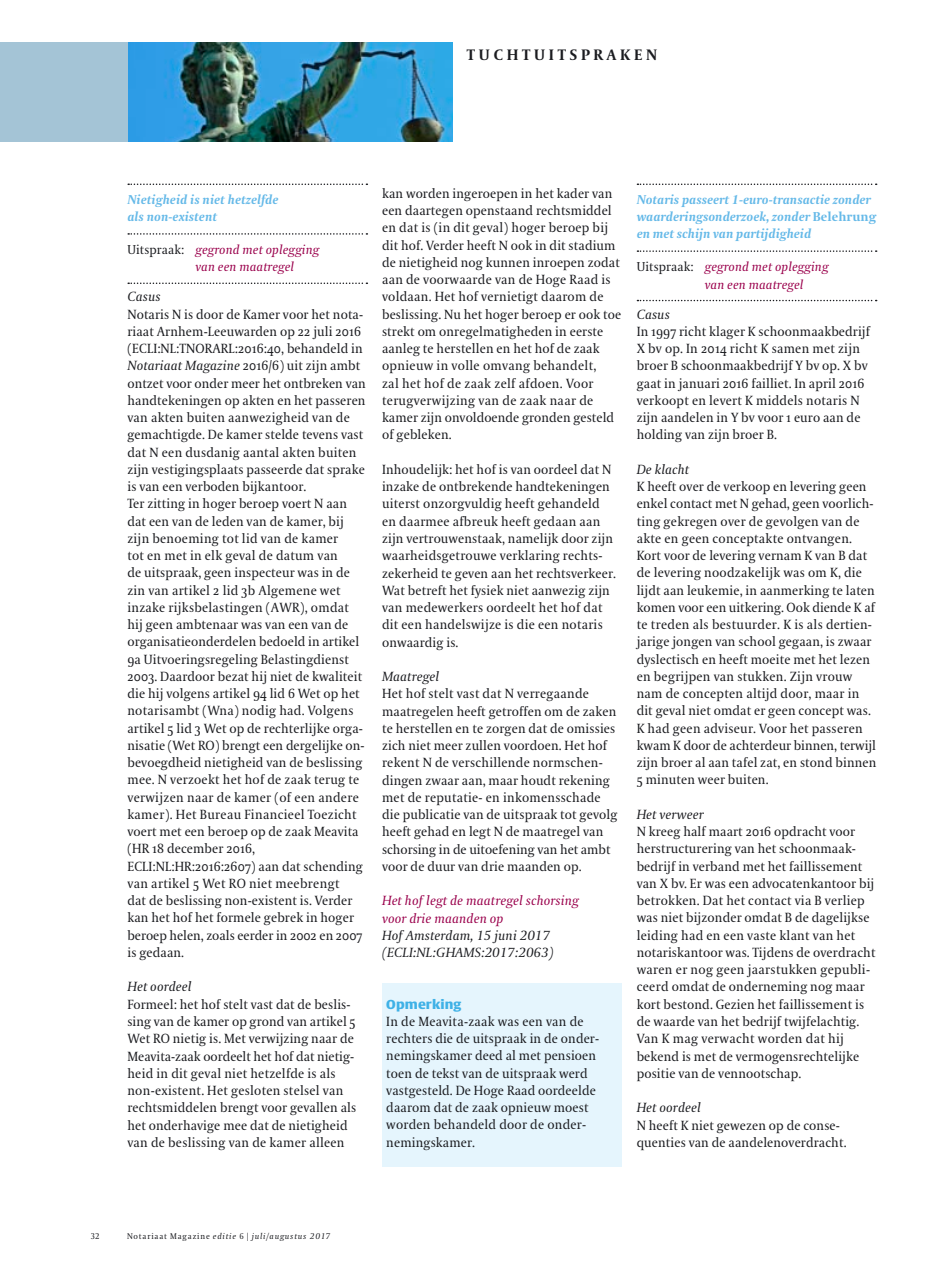
<style>
.page{position:relative;width:936px;height:1263px;background:#fff}
.page>*{position:absolute;margin:0;border:0;box-sizing:border-box;transform-origin:0 0}
.t1{font:700 15px "VPRO Coranto";letter-spacing:.25em;color:#1b1c20}
.t2{font:13.2px/17.2px "VPRO Coranto";letter-spacing:.01em;color:#1b1c20}
.t3{font:italic 13.2px/17.2px "VPRO Coranto";letter-spacing:.01em;color:#1b1c20}
.t4{font:italic 13.2px/17.2px "VPRO Coranto";letter-spacing:.01em;color:#9a004c}
.t5{font:italic 700 12.75px/17.2px "VPRO Coranto";letter-spacing:.005em;color:#65b9e8}
.t6{font:italic 12.75px/17.2px "VPRO Coranto";letter-spacing:.01em;color:#9a004c}
.t7{font:700 12.75px "VPRO Vesta";color:#3fb1e6}
.t8{font:italic 8.25px "VPRO Coranto";letter-spacing:.1em;color:#1b1c20}
.t9{font:8.25px "VPRO Coranto Cn";color:#1b1c20}
.s1{font-style:normal;color:#1b1c20}
.s2{font-style:italic}
.s3{font-style:normal}
.s4{font-family:"VPRO Coranto Cn";font-style:normal}
</style>
<div class="page">
<div style="left:382px;top:983px;width:239px;height:184px;background:#e5f5fd"></div>
<div style="left:0;top:43px;width:143px;height:99px;background:#a4c4d6"></div>
<img style="left:128px;top:43px;width:324px;height:99px">
<svg style="left:637px;top:184px;width:239px;height:1px"></svg>
<svg style="left:637px;top:250px;width:239px;height:2px"></svg>
<svg style="left:637px;top:300px;width:239px;height:1px"></svg>
<svg style="left:128px;top:184px;width:239px;height:1px"></svg>
<svg style="left:128px;top:233px;width:239px;height:2px"></svg>
<svg style="left:128px;top:283px;width:239px;height:1px"></svg>
<p class="t1" style="left:467px;top:45px;width:192px">TUCHTUITSPRAKEN</p>
<p class="t5" style="left:127px;top:191px;width:152px">Nietigheid is niet hetzelfde als non-existent</p>
<p class="t6" style="left:195px;top:241px;width:125px;text-indent:-68px"><span class="s1">Uitspraak:</span> gegrond met oplegging van een maatregel</p>
<p class="t3" style="left:127px;top:288px;width:35px">Casus</p>
<p class="t2" style="left:127px;top:305px;width:240px">Notaris N is door de Kamer voor het nota-- riaat Arnhem-Leeuwarden op 22 juli 2016 (ECLI:NL:TNORARL:2016:40, behandeld in <span class="s2">Notariaat Magazine</span> 2016/6) uit zijn ambt ontzet voor onder meer het ontbreken van handtekeningen op akten en het passeren van akten buiten aanwezigheid van de gemachtigde. De kamer stelde tevens vast dat N een dusdanig aantal akten buiten zijn vestigingsplaats passeerde dat sprake is van een verboden bijkantoor.<br>Ter zitting in hoger beroep voert N aan dat een van de leden van de kamer, bij zijn benoeming tot lid van de kamer<br>tot en met in elk geval de datum van<br>de uitspraak, geen inspecteur was in de zin van artikel 2 lid 3b Algemene wet inzake rijksbelastingen (AWR), omdat hij geen ambtenaar was van een van de organisatieonderdelen bedoeld in artikel 9a Uitvoeringsregeling Belastingdienst 2003. Daardoor bezat hij niet de kwaliteit die hij volgens artikel 94 lid 6 Wet op het notarisambt (Wna) nodig had. Volgens artikel 5 lid 3 Wet op de rechterlijke orga&shy;nisatie (Wet RO) brengt een dergelijke on&shy;bevoegdheid nietigheid van de beslissing mee. N verzoekt het hof de zaak terug te verwijzen naar de kamer (of een andere kamer). Het Bureau Financieel Toezicht voert met een beroep op de zaak Meavita (HR 18 december 2016, ECLI:NL:HR:2016:2607) aan dat schending van artikel 5 Wet RO niet meebrengt<br>dat de beslissing non-existent is. Verder kan het hof het formele gebrek in hoger beroep helen, zoals eerder in 2002 en 2007 is gedaan.</p>
<p class="t3" style="left:127px;top:978px;width:66px">Het oordeel</p>
<p class="t2" style="left:127px;top:995px;width:230px">Formeel: het hof stelt vast dat de beslis&shy;sing van de kamer op grond van artikel 5<br>Wet RO nietig is. Met verwijzing naar de Meavita-zaak oordeelt het hof dat nietig&shy;heid in dit geval niet hetzelfde is als non-existent. Het gesloten stelsel van rechtsmiddelen brengt voor gevallen als het onderhavige mee dat de nietigheid van de beslissing van de kamer alleen</p>
<p class="t2" style="left:382px;top:185px;width:241px">kan worden ingeroepen in het kader van een daartegen openstaand rechtsmiddel en dat is (in dit geval) hoger beroep bij dit hof. Verder heeft N ook in dit stadium de nietigheid nog kunnen inroepen zodat aan de voorwaarde van de Hoge Raad is voldaan. Het hof vernietigt daarom de beslissing. Nu het hoger beroep er ook toe strekt om onregelmatigheden in eerste aanleg te herstellen en het hof de zaak opnieuw in volle omvang behandelt,<br>zal het hof de zaak zelf afdoen. Voor terugverwijzing van de zaak naar de kamer zijn onvoldoende gronden gesteld of gebleken.</p>
<p class="t2" style="left:382px;top:461px;width:235px">Inhoudelijk: het hof is van oordeel dat N inzake de ontbrekende handtekeningen uiterst onzorgvuldig heeft gehandeld en daarmee afbreuk heeft gedaan aan zijn vertrouwenstaak, namelijk door zijn waarheidsgetrouwe verklaring rechts&shy;zekerheid te geven aan het rechtsverkeer.<br>Wat betreft het fysiek niet aanwezig zijn van medewerkers oordeelt het hof dat dit een handelswijze is die een notaris onwaardig is.</p>
<p class="t3" style="left:382px;top:668px;width:59px">Maatregel</p>
<p class="t2" style="left:382px;top:685px;width:237px">Het hof stelt vast dat N verregaande maatregelen heeft getroffen om de zaken te herstellen en te zorgen dat de omissies zich niet meer zullen voordoen. Het hof rekent N de verschillende normschen&shy;dingen zwaar aan, maar houdt rekening met de reputatie- en inkomensschade die publicatie van de uitspraak tot gevolg heeft gehad en legt N de maatregel van schorsing in de uitoefening van het ambt voor de duur van drie maanden op.</p>
<p class="t4" style="left:382px;top:892px;width:198px">Het hof legt de maatregel schorsing voor drie maanden op</p>
<p class="t3" style="left:382px;top:927px;width:173px">Hof Amsterdam, 15 juni 2017 (ECLI:NL:GHAMS:2017:2063)</p>
<p class="t7" style="left:386px;top:998px;width:76px">Opmerking</p>
<p class="t2" style="left:386px;top:1013px;width:213px">In de Meavita-zaak was een van de rechters die de uitspraak in de onder&shy;nemingskamer deed al met pensioen toen de tekst van de uitspraak werd vastgesteld. De Hoge Raad oordeelde daarom dat de zaak opnieuw moest worden behandeld door de onder&shy;nemingskamer.</p>
<p class="t5" style="left:636px;top:191px;width:241px">Notaris passeert 1-euro-transactie zonder waarderingsonderzoek, zonder <span class="s3">Belehrung </span>en met schijn van partijdigheid</p>
<p class="t6" style="left:704px;top:258px;width:125px;text-indent:-68px"><span class="s1">Uitspraak:</span> gegrond met oplegging van een maatregel</p>
<p class="t3" style="left:636px;top:306px;width:35px">Casus</p>
<p class="t2" style="left:636px;top:323px;width:235px">In 1997 richt klager K schoonmaakbedrijf X bv op. In 2014 richt K samen met zijn broer B schoonmaakbedrijf Y bv op. X bv gaat in januari 2016 failliet. In april 2016 verkoopt en levert K middels notaris N zijn aandelen in Y bv voor 1 euro aan de holding van zijn broer B.</p>
<p class="t3" style="left:636px;top:461px;width:54px">De klacht</p>
<p class="t2" style="left:636px;top:478px;width:241px">K heeft over de verkoop en levering geen enkel contact met N gehad, geen voorlich&shy;ting gekregen over de gevolgen van de akte en geen conceptakte ontvangen.<br>Kort voor de levering vernam K van B dat de levering noodzakelijk was om K, die lijdt aan leukemie, in aanmerking te laten komen voor een uitkering. Ook diende K af te treden als bestuurder. K is als dertien&shy;jarige jongen van school gegaan, is zwaar dyslectisch en heeft moeite met het lezen en begrijpen van stukken. Zijn vrouw nam de concepten altijd door, maar in dit geval niet omdat er geen concept was.<br>K had geen adviseur. Voor het passeren kwam K door de achterdeur binnen, terwijl zijn broer al aan tafel zat, en stond binnen 5 minuten weer buiten.</p>
<p class="t3" style="left:636px;top:806px;width:68px">Het verweer</p>
<p class="t2" style="left:636px;top:823px;width:240px">N kreeg half maart 2016 opdracht voor herstructurering van het schoonmaak&shy;bedrijf in verband met het faillissement van X bv. Er was een advocatenkantoor bij betrokken. Dat het contact via B verliep was niet bijzonder omdat B de dagelijkse leiding had en een vaste klant van het notariskantoor was. Tijdens de overdracht waren er nog geen jaarstukken gepubli&shy;ceerd omdat de onderneming nog maar kort bestond. Gezien het faillissement is de waarde van het bedrijf twijfelachtig.<br>Van K mag verwacht worden dat hij bekend is met de vermogensrechtelijke positie van de vennootschap.</p>
<p class="t3" style="left:636px;top:1099px;width:66px">Het oordeel</p>
<p class="t2" style="left:636px;top:1116px;width:211px">N heeft K niet gewezen op de conse&shy;quenties van de aandelenoverdracht.</p>
<p class="t9" style="left:91px;top:1231px;width:10px">32</p>
<p class="t8" style="left:127px;top:1231px;width:204px"><span class="s3">Notariaat Magazine</span> editie <span class="s4">6 |</span> juli/augustus 2017</p>
</div>
